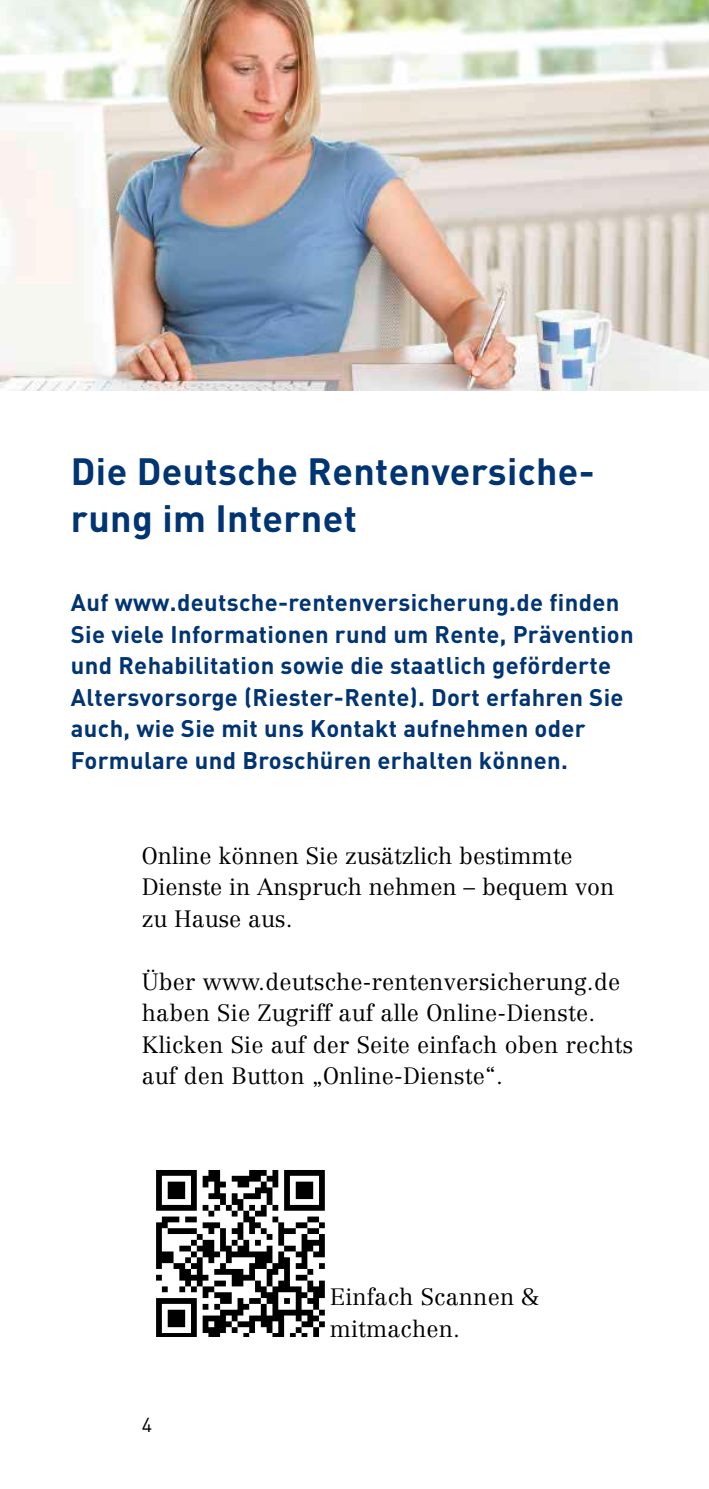
<style>
.page{position:relative;width:709px;height:1489px;background:#fff}
.page>*{position:absolute;margin:0;border:0;box-sizing:border-box;transform-origin:0 0}
.t1{font:700 37.5px/47.2px "DIN";letter-spacing:.01em;color:#003472}
.t2{font:700 23.75px/31.5px "DIN";letter-spacing:.015em;color:#003472}
.t3{font:300 23.25px/31.5px "Centennial";letter-spacing:.01em;color:#000}
.t4{font:20px "DIN";color:#000}
</style>
<div class="page">
<img style="left:0;top:0;width:709px;height:390px">
<img style="left:156px;top:1170px;width:169px;height:166px">
<h2 class="t1" style="left:71px;top:446px;width:525px">Die Deutsche Rentenversiche&shy;rung im Internet</h2>
<p class="t2" style="left:71px;top:586px;width:564px">Auf www.deutsche-rentenversicherung.de finden Sie viele Informationen rund um Rente, Prävention und Rehabilitation sowie die staatlich geförderte Altersvorsorge (Riester-Rente). Dort erfahren Sie auch, wie Sie mit uns Kontakt aufnehmen oder Formulare und Broschüren erhalten können.</p>
<p class="t3" style="left:142px;top:839px;width:474px">Online können Sie zusätzlich bestimmte<br>Dienste in Anspruch nehmen – bequem von zu Hause aus.</p>
<p class="t3" style="left:142px;top:965px;width:493px">Über www.deutsche-rentenversicherung.de haben Sie Zugriff auf alle Online-Dienste.<br>Klicken Sie auf der Seite einfach oben rechts auf den Button „Online-Dienste“.</p>
<p class="t4" style="left:142px;top:1411px;width:12px">4</p>
<p class="t3" style="left:330px;top:1281px;width:211px">Einfach Scannen &amp; mitmachen.</p>
</div>
